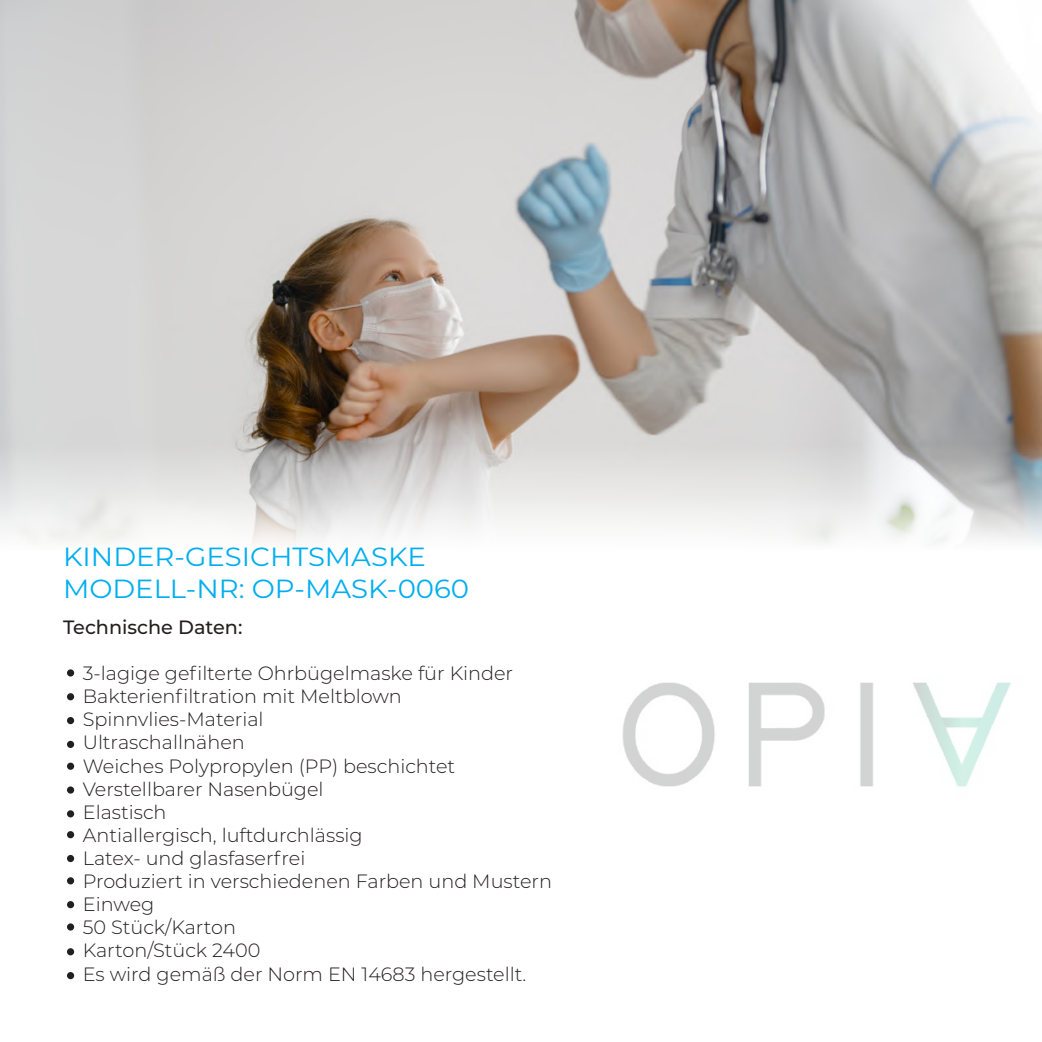
<style>
.page{position:relative;width:1042px;height:1042px;background:#fff}
.page>*{position:absolute;margin:0;border:0;box-sizing:border-box;transform-origin:0 0}
.t1{font:26.25px/31.5px "Montserrat";color:#00aeef;scale:1.05 1}
.t2{font:300 19.25px/23.1px "Montserrat";color:#241f1f}
.t3{font:500 19.25px "Montserrat";color:#241f1f}
</style>
<div class="page">
<img style="left:0;top:0;width:1042px;height:545px">
<div style="left:67px;top:669px;width:7px;height:7px;background:#241f1f;border-radius:50%"></div>
<div style="left:67px;top:762px;width:7px;height:8px;background:#241f1f;border-radius:50%"></div>
<div style="left:67px;top:717px;width:7px;height:7px;background:#241f1f;border-radius:50%"></div>
<div style="left:67px;top:810px;width:7px;height:7px;background:#241f1f;border-radius:50%"></div>
<div style="left:67px;top:693px;width:7px;height:7px;background:#241f1f;border-radius:50%"></div>
<div style="left:67px;top:786px;width:7px;height:7px;background:#241f1f;border-radius:50%"></div>
<div style="left:67px;top:741px;width:7px;height:7px;background:#241f1f;border-radius:50%"></div>
<div style="left:67px;top:831px;width:7px;height:7px;background:#241f1f;border-radius:50%"></div>
<div style="left:67px;top:901px;width:7px;height:7px;background:#241f1f;border-radius:50%"></div>
<div style="left:67px;top:855px;width:7px;height:7px;background:#241f1f;border-radius:50%"></div>
<div style="left:67px;top:877px;width:7px;height:7px;background:#241f1f;border-radius:50%"></div>
<div style="left:67px;top:948px;width:7px;height:7px;background:#241f1f;border-radius:50%"></div>
<div style="left:67px;top:923px;width:7px;height:7px;background:#241f1f;border-radius:50%"></div>
<div style="left:67px;top:972px;width:7px;height:7px;background:#241f1f;border-radius:50%"></div>
<img style="left:622px;top:682px;width:389px;height:105px">
<h1 class="t1" style="left:63px;top:540px;width:388px">KINDER-GESICHTSMASKE<br>MODELL-NR: OP-MASK-0060</h1>
<p class="t3" style="left:63px;top:613px;width:181px">Technische Daten:</p>
<p class="t2" style="left:83px;top:661px;width:471px">3-lagige gefilterte Ohrbügelmaske für Kinder<br>Bakterienfiltration mit Meltblown<br>Spinnvlies-Material<br>Ultraschallnähen<br>Weiches Polypropylen (PP) beschichtet<br>Verstellbarer Nasenbügel<br>Elastisch<br>Antiallergisch, luftdurchlässig<br>Latex- und glasfaserfrei<br>Produziert in verschiedenen Farben und Mustern<br>Einweg<br>50 Stück/Karton<br>Karton/Stück 2400<br>Es wird gemäß der Norm EN 14683 hergestellt.</p>
</div>
